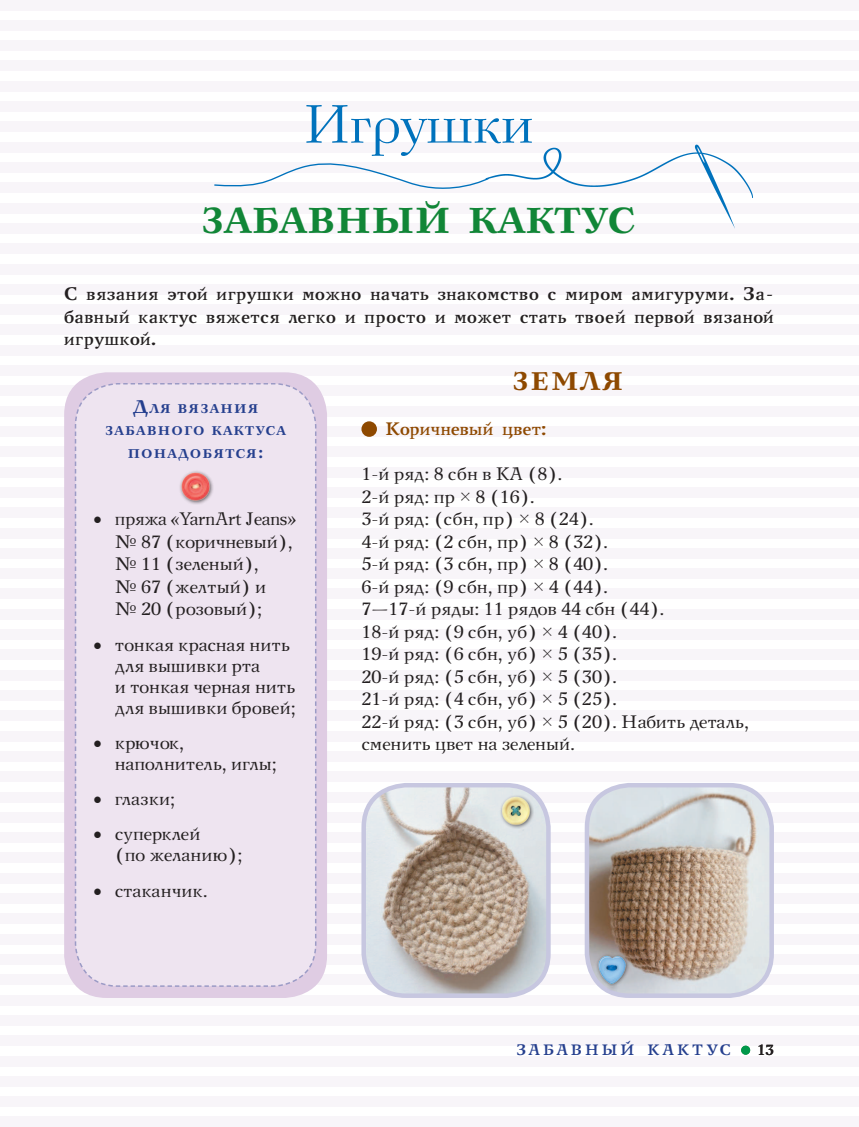
<style>
.page{position:relative;width:859px;height:1127px;background:#fff}
.page>*{position:absolute;margin:0;border:0;box-sizing:border-box;transform-origin:0 0}
.t1{font:54px "Neva";color:#0072bc}
.t2{font:700 36px "Neva";letter-spacing:.01em;color:#118637}
.t3{font:700 25.5px "Neva";letter-spacing:.07em;color:#8e4900}
.t4{font:18px/22.5px "New Journal";color:#231f20}
.t5{font:700 18px/22.5px "New Journal";letter-spacing:.02em;color:#231f20;text-align:justify}
.t6{font:18px/22.5px "New Journal";letter-spacing:-.02em;color:#231f20}
.t7{font:700 18px "New Journal";color:#8e4900}
.t8{font:700 15px "New Journal";letter-spacing:.2em;color:#253f8e}
.t9{font:700 15px "New Journal";color:#231f20}
.t10{font:700 12.6px/22.5px "Neva";letter-spacing:.095em;color:#253f8e;text-align:center}
.s1{font-size:18px}
</style>
<div class="page">
<div style="left:1px;top:0;width:858px;height:10px;background:#f8f5f9"></div>
<div style="left:1px;top:20px;width:858px;height:10px;background:#f8f5f9"></div>
<div style="left:1px;top:41px;width:858px;height:10px;background:#f8f5f9"></div>
<div style="left:1px;top:61px;width:858px;height:10px;background:#f8f5f9"></div>
<div style="left:1px;top:81px;width:858px;height:10px;background:#f8f5f9"></div>
<div style="left:1px;top:102px;width:858px;height:10px;background:#f8f5f9"></div>
<div style="left:1px;top:122px;width:858px;height:10px;background:#f8f5f9"></div>
<div style="left:1px;top:142px;width:858px;height:10px;background:#f8f5f9"></div>
<div style="left:1px;top:162px;width:858px;height:11px;background:#f8f5f9"></div>
<div style="left:1px;top:183px;width:858px;height:10px;background:#f8f5f9"></div>
<div style="left:1px;top:203px;width:858px;height:10px;background:#f8f5f9"></div>
<div style="left:1px;top:223px;width:858px;height:10px;background:#f8f5f9"></div>
<div style="left:1px;top:244px;width:858px;height:10px;background:#f8f5f9"></div>
<div style="left:1px;top:264px;width:858px;height:10px;background:#f8f5f9"></div>
<div style="left:1px;top:284px;width:858px;height:10px;background:#f8f5f9"></div>
<div style="left:1px;top:305px;width:858px;height:10px;background:#f8f5f9"></div>
<div style="left:1px;top:325px;width:858px;height:10px;background:#f8f5f9"></div>
<div style="left:1px;top:345px;width:858px;height:10px;background:#f8f5f9"></div>
<div style="left:1px;top:365px;width:858px;height:11px;background:#f8f5f9"></div>
<div style="left:1px;top:386px;width:858px;height:10px;background:#f8f5f9"></div>
<div style="left:1px;top:406px;width:858px;height:10px;background:#f8f5f9"></div>
<div style="left:1px;top:426px;width:858px;height:10px;background:#f8f5f9"></div>
<div style="left:1px;top:447px;width:858px;height:10px;background:#f8f5f9"></div>
<div style="left:1px;top:467px;width:858px;height:10px;background:#f8f5f9"></div>
<div style="left:1px;top:487px;width:858px;height:10px;background:#f8f5f9"></div>
<div style="left:1px;top:508px;width:858px;height:10px;background:#f8f5f9"></div>
<div style="left:1px;top:528px;width:858px;height:10px;background:#f8f5f9"></div>
<div style="left:1px;top:548px;width:858px;height:10px;background:#f8f5f9"></div>
<div style="left:1px;top:568px;width:858px;height:11px;background:#f8f5f9"></div>
<div style="left:1px;top:589px;width:858px;height:10px;background:#f8f5f9"></div>
<div style="left:1px;top:609px;width:858px;height:10px;background:#f8f5f9"></div>
<div style="left:1px;top:629px;width:858px;height:11px;background:#f8f5f9"></div>
<div style="left:1px;top:650px;width:858px;height:10px;background:#f8f5f9"></div>
<div style="left:1px;top:670px;width:858px;height:10px;background:#f8f5f9"></div>
<div style="left:1px;top:690px;width:858px;height:10px;background:#f8f5f9"></div>
<div style="left:1px;top:711px;width:858px;height:10px;background:#f8f5f9"></div>
<div style="left:1px;top:731px;width:858px;height:10px;background:#f8f5f9"></div>
<div style="left:1px;top:751px;width:858px;height:10px;background:#f8f5f9"></div>
<div style="left:1px;top:771px;width:858px;height:11px;background:#f8f5f9"></div>
<div style="left:1px;top:792px;width:858px;height:10px;background:#f8f5f9"></div>
<div style="left:1px;top:812px;width:858px;height:10px;background:#f8f5f9"></div>
<div style="left:1px;top:832px;width:858px;height:11px;background:#f8f5f9"></div>
<div style="left:1px;top:853px;width:858px;height:10px;background:#f8f5f9"></div>
<div style="left:1px;top:873px;width:858px;height:10px;background:#f8f5f9"></div>
<div style="left:1px;top:893px;width:858px;height:10px;background:#f8f5f9"></div>
<div style="left:1px;top:914px;width:858px;height:10px;background:#f8f5f9"></div>
<div style="left:1px;top:934px;width:858px;height:10px;background:#f8f5f9"></div>
<div style="left:1px;top:954px;width:858px;height:10px;background:#f8f5f9"></div>
<div style="left:1px;top:975px;width:858px;height:10px;background:#f8f5f9"></div>
<div style="left:1px;top:995px;width:858px;height:10px;background:#f8f5f9"></div>
<div style="left:1px;top:1015px;width:858px;height:10px;background:#f8f5f9"></div>
<div style="left:1px;top:1035px;width:858px;height:11px;background:#f8f5f9"></div>
<div style="left:1px;top:1056px;width:858px;height:10px;background:#f8f5f9"></div>
<div style="left:1px;top:1076px;width:858px;height:10px;background:#f8f5f9"></div>
<div style="left:1px;top:1096px;width:858px;height:10px;background:#f8f5f9"></div>
<div style="left:1px;top:1117px;width:858px;height:10px;background:#f8f5f9"></div>
<div style="left:741px;top:1045px;width:9px;height:9px;background:#00984a;border-radius:50%"></div>
<div style="left:64px;top:372px;width:263px;height:626px;background:#dfcce3;border-radius:43px"></div>
<img style="left:366px;top:785px;width:180px;height:208px">
<div style="left:361px;top:783px;width:190px;height:215px;border:4px solid #c7c7e0;border-radius:43px"></div>
<img style="left:587px;top:785px;width:185px;height:211px">
<div style="left:585px;top:783px;width:189px;height:215px;border:4px solid #c7c7e0;border-radius:43px"></div>
<div style="left:74px;top:382px;width:243px;height:605px;background:#eee4f0"></div>
<div style="left:361px;top:421px;width:16px;height:16px;background:#8e4900;border-radius:50%"></div>
<div style="left:178px;top:469px;width:36px;height:36px;background:#231f20;opacity:.75"></div>
<img style="left:180px;top:470px;width:30px;height:33px">
<div style="left:499px;top:794px;width:35px;height:35px;background:#231f20;opacity:.75"></div>
<img style="left:502px;top:795px;width:30px;height:31px">
<div style="left:595px;top:953px;width:35px;height:38px;background:#231f20;opacity:.75"></div>
<img style="left:597px;top:955px;width:37px;height:32px">
<img style="left:490px;top:144px;width:263px;height:85px">
<svg style="left:214px;top:163px;width:276px;height:26px"></svg>
<h1 class="t1" style="left:304px;top:104px;width:231px">Игрушки</h1>
<h2 class="t2" style="left:201px;top:201px;width:437px">ЗАБАВНЫЙ КАКТУС</h2>
<p class="t5" style="left:64px;top:282px;width:712px">С вязания этой игрушки можно начать знакомство с миром амигуруми. За&shy;бавный кактус вяжется легко и просто и может стать твоей первой вязаной игрушкой.</p>
<p class="t10" style="left:105px;top:398px;width:182px"><span class="s1">Д</span>ля вязания забавного кактуса понаДобятся<span class="s1">:</span></p>
<p class="t6" style="left:115px;top:509px;width:183px;text-indent:-21px">• пряжа «YarnArt Jeans» № 87 (коричневый), № 11 (зеленый),<br>№ 67 (желтый) и<br>№ 20 (розовый);</p>
<p class="t4" style="left:115px;top:635px;width:183px;line-height:21px;text-indent:-21px">• тонкая красная нить для вышивки рта<br>и тонкая черная нить для вышивки бровей;</p>
<p class="t4" style="left:115px;top:734px;width:163px;line-height:21px;text-indent:-21px">• крючок, наполнитель, иглы;</p>
<p class="t4" style="left:94px;top:789px;width:83px">• глазки;</p>
<p class="t6" style="left:115px;top:825px;width:129px;line-height:21px;text-indent:-21px">• суперклей<br>(по желанию);</p>
<p class="t4" style="left:94px;top:881px;width:116px">• стаканчик.</p>
<h3 class="t3" style="left:512px;top:368px;width:112px">ЗЕМЛЯ</h3>
<p class="t7" style="left:385px;top:418px;width:162px">Коричневый цвет:</p>
<p class="t4" style="left:361px;top:464px;width:389px">1-й ряд: 8 сбн в КА (8).<br>2-й ряд: пр × 8 (16).<br>3-й ряд: (сбн, пр) × 8 (24).<br>4-й ряд: (2 сбн, пр) × 8 (32).<br>5-й ряд: (3 сбн, пр) × 8 (40).<br>6-й ряд: (9 сбн, пр) × 4 (44).<br>7—17-й ряды: 11 рядов 44 сбн (44).<br>18-й ряд: (9 сбн, уб) × 4 (40).<br>19-й ряд: (6 сбн, уб) × 5 (35).<br>20-й ряд: (5 сбн, уб) × 5 (30).<br>21-й ряд: (4 сбн, уб) × 5 (25).<br>22-й ряд: (3 сбн, уб) × 5 (20). Набить деталь, сменить цвет на зеленый.</p>
<p class="t8" style="left:516px;top:1040px;width:216px">ЗАБАВНЫЙ КАКТУС</p>
<p class="t9" style="left:757px;top:1040px;width:18px">13</p>
</div>
